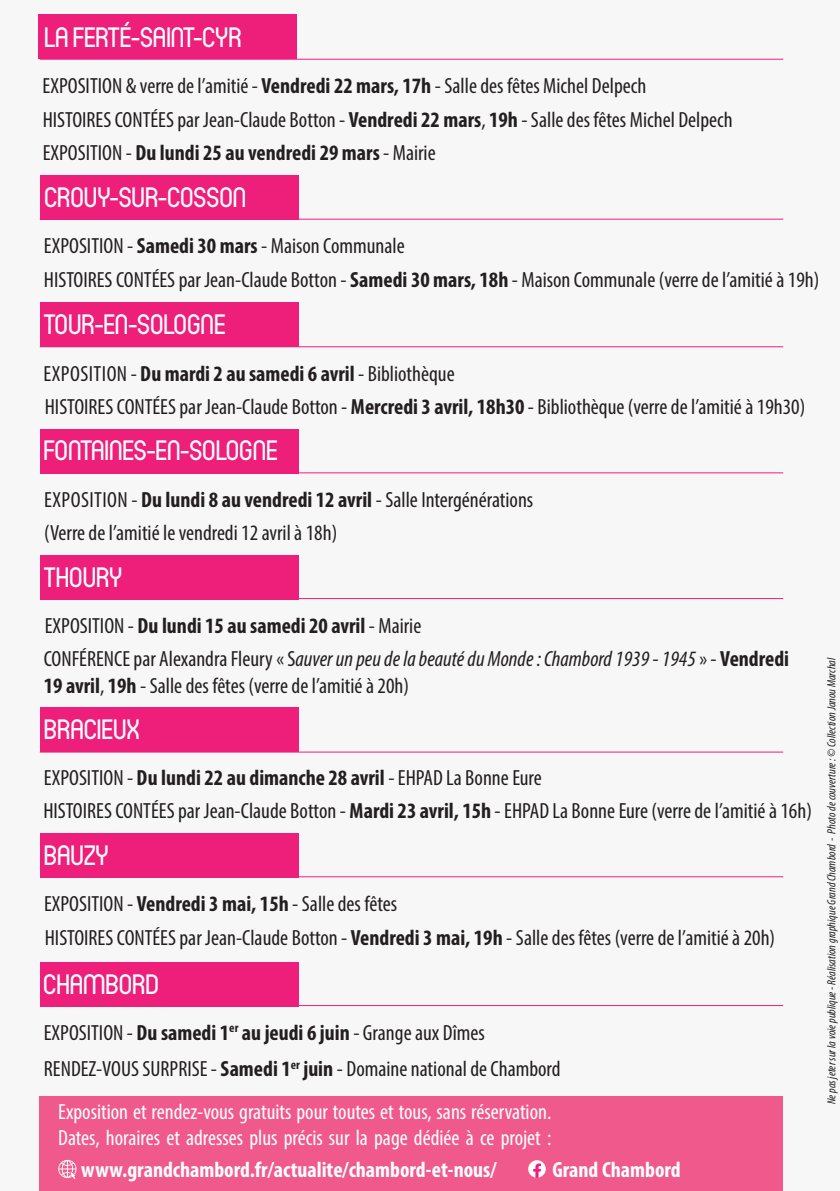
<style>
.page{position:relative;width:840px;height:1191px;background:#fff}
.page>*{position:absolute;margin:0;border:0;box-sizing:border-box;transform-origin:0 0}
.Style_de_paragraphe_6{font:500 28px "Circula";color:#fff}
.Style_de_paragraphe_1{font:condensed 22px "Myriad Pro";color:#231f20}
.Style_de_paragraphe_2{font:condensed 22px "Myriad Pro";color:#231f20}
.t1{font:condensed 22px "Myriad Pro";color:#fff}
.Style_de_paragraphe_1-2{font:700 condensed 22px "Myriad Pro";color:#231f20}
.Style_de_paragraphe_2-2{font:italic condensed 22px "Myriad Pro";color:#231f20}
.t2{font:700 condensed 22px "Myriad Pro";color:#fff}
.t3{font:italic condensed 12px "Myriad Pro";color:#231f20}
.s1{font-weight:700}
.s2{font-weight:400}
.s3{font-style:normal}
.s4{font-weight:700;font-style:normal}
</style>
<div class="page">
<div style="left:0;top:0;width:839px;height:1191px;background:#f7f7f7"></div>
<div style="left:38px;top:15px;width:259px;height:44px;background:#ee1e7b"></div>
<div style="left:40px;top:175px;width:258px;height:44px;background:#ee1e7b"></div>
<hr style="left:40px;top:219px;width:742px;height:1px;background:#ee1e7b">
<div style="left:40px;top:303px;width:258px;height:44px;background:#ee1e7b"></div>
<hr style="left:40px;top:346px;width:742px;height:1px;background:#ee1e7b">
<div style="left:40px;top:429px;width:258px;height:44px;background:#ee1e7b"></div>
<hr style="left:40px;top:59px;width:742px;height:1px;background:#ee1e7b">
<hr style="left:44px;top:472px;width:738px;height:1px;background:#ee1e7b">
<div style="left:40px;top:555px;width:258px;height:44px;background:#ee1e7b"></div>
<hr style="left:42px;top:598px;width:740px;height:1px;background:#ee1e7b">
<div style="left:40px;top:707px;width:258px;height:44px;background:#ee1e7b"></div>
<hr style="left:40px;top:751px;width:742px;height:1px;background:#ee1e7b">
<div style="left:40px;top:833px;width:258px;height:44px;background:#ee1e7b"></div>
<hr style="left:42px;top:876px;width:740px;height:1px;background:#ee1e7b">
<div style="left:40px;top:962px;width:258px;height:44px;background:#ee1e7b"></div>
<hr style="left:43px;top:1005px;width:739px;height:1px;background:#ee1e7b">
<div style="left:40px;top:1096px;width:742px;height:95px;background:#f0598c"></div>
<svg style="left:58px;top:1159px;width:18px;height:20px"></svg>
<svg style="left:528px;top:1160px;width:17px;height:17px"></svg>
<p class="Style_de_paragraphe_6" style="left:44px;top:21px;width:199px">LA FERTÉ-SAINT-CYR</p>
<p class="Style_de_paragraphe_1" style="left:43px;top:73px;width:605px">EXPOSITION &amp; verre de l’amitié - <span class="s1">Vendredi 22 mars, 17h</span> - Salle des fêtes Michel Delpech</p>
<p class="Style_de_paragraphe_1" style="left:43px;top:106px;width:691px">HISTOIRES CONTÉES par Jean-Claude Botton - <span class="s1">Vendredi 22 mars</span>, <span class="s1">19h</span> - Salle des fêtes Michel Delpech</p>
<p class="Style_de_paragraphe_1-2" style="left:43px;top:139px;width:394px"><span class="s2">EXPOSITION -</span> Du lundi 25 au vendredi 29 mars <span class="s2">- Mairie</span></p>
<p class="Style_de_paragraphe_6" style="left:44px;top:181px;width:204px">CROUY-SUR-COSSON</p>
<p class="Style_de_paragraphe_1" style="left:44px;top:233px;width:362px">EXPOSITION - <span class="s1">Samedi 30 mars</span> - Maison Communale</p>
<p class="Style_de_paragraphe_1" style="left:44px;top:266px;width:776px">HISTOIRES CONTÉES par Jean-Claude Botton - <span class="s1">Samedi 30 mars, 18h</span> - Maison Communale (verre de l’amitié à 19h)</p>
<p class="Style_de_paragraphe_6" style="left:44px;top:307px;width:183px">TOUR-EN-SOLOGNE</p>
<p class="Style_de_paragraphe_1" style="left:44px;top:360px;width:412px">EXPOSITION - <span class="s1">Du mardi 2 au samedi 6 avril</span> - Bibliothèque</p>
<p class="Style_de_paragraphe_1" style="left:45px;top:394px;width:761px">HISTOIRES CONTÉES par Jean-Claude Botton - <span class="s1">Mercredi 3 avril, 18h30</span> - Bibliothèque (verre de l’amitié à 19h30)</p>
<p class="Style_de_paragraphe_6" style="left:43px;top:433px;width:236px">FONTAINES-EN-SOLOGNE</p>
<p class="Style_de_paragraphe_1" style="left:44px;top:486px;width:490px">EXPOSITION - <span class="s1">Du lundi 8 au vendredi 12 avril</span> - Salle Intergénérations</p>
<p class="Style_de_paragraphe_1" style="left:44px;top:520px;width:294px">(Verre de l’amitié le vendredi 12 avril à 18h)</p>
<p class="Style_de_paragraphe_6" style="left:44px;top:560px;width:80px">THOURY</p>
<p class="Style_de_paragraphe_1-2" style="left:45px;top:611px;width:378px"><span class="s2">EXPOSITION -</span> Du lundi 15 au samedi 20 avril <span class="s2">- Mairie</span></p>
<p class="Style_de_paragraphe_2-2" style="left:44px;top:645px;width:746px"><span class="s3">CONFÉRENCE par Alexandra Fleury « S</span>auver un peu de la beauté du Monde : Chambord 1939 - 1945 <span class="s3">» -</span> <span class="s4">Vendredi</span></p>
<p class="Style_de_paragraphe_2" style="left:44px;top:672px;width:366px"><span class="s1">19 avril</span>, <span class="s1">19h</span> - Salle des fêtes (verre de l’amitié à 20h)</p>
<p class="Style_de_paragraphe_6" style="left:44px;top:712px;width:97px">BRACIEUX</p>
<p class="Style_de_paragraphe_2" style="left:44px;top:764px;width:499px">EXPOSITION - <span class="s1">Du lundi 22 au dimanche 28 avril</span> - EHPAD La Bonne Eure</p>
<p class="Style_de_paragraphe_2" style="left:43px;top:797px;width:769px">HISTOIRES CONTÉES par Jean-Claude Botton - <span class="s1">Mardi 23 avril, 15h</span> - EHPAD La Bonne Eure (verre de l’amitié à 16h)</p>
<p class="Style_de_paragraphe_6" style="left:44px;top:838px;width:66px">BAUZY</p>
<p class="Style_de_paragraphe_2" style="left:44px;top:890px;width:354px">EXPOSITION - <span class="s1">Vendredi 3 mai, 15h</span> - Salle des fêtes</p>
<p class="Style_de_paragraphe_2" style="left:45px;top:924px;width:731px">HISTOIRES CONTÉES par Jean-Claude Botton - <span class="s1">Vendredi 3 mai, 19h</span> - Salle des fêtes (verre de l’amitié à 20h)</p>
<p class="Style_de_paragraphe_6" style="left:43px;top:967px;width:117px">CHAMBORD</p>
<p class="Style_de_paragraphe_2" style="left:44px;top:1019px;width:442px">EXPOSITION - <span class="s1">Du samedi 1</span><sup>er</sup> <span class="s1">au jeudi 6 juin</span> - Grange aux Dîmes</p>
<p class="Style_de_paragraphe_2" style="left:44px;top:1055px;width:517px">RENDEZ-VOUS SURPRISE - <span class="s1">Samedi 1</span><sup>er</sup> <span class="s1">juin</span> - Domaine national de Chambord</p>
<p class="t1" style="left:58px;top:1098px;width:494px">Exposition et rendez-vous gratuits pour toutes et tous, sans réservation.</p>
<p class="t1" style="left:58px;top:1124px;width:494px">Dates, horaires et adresses plus précis sur la page dédiée à ce projet :</p>
<p class="t2" style="left:81px;top:1155px;width:416px">www.grandchambord.fr/actualite/chambord-et-nous/</p>
<p class="t2" style="left:552px;top:1155px;width:130px">Grand Chambord</p>
<p class="t3" style="left:823px;top:1104px;width:448px;rotate:-90deg">Ne pas jeter sur la voie publique - Réalisation graphique Grand Chambord - Photo de couverture : © Collection Janou Marchal</p>
</div>
